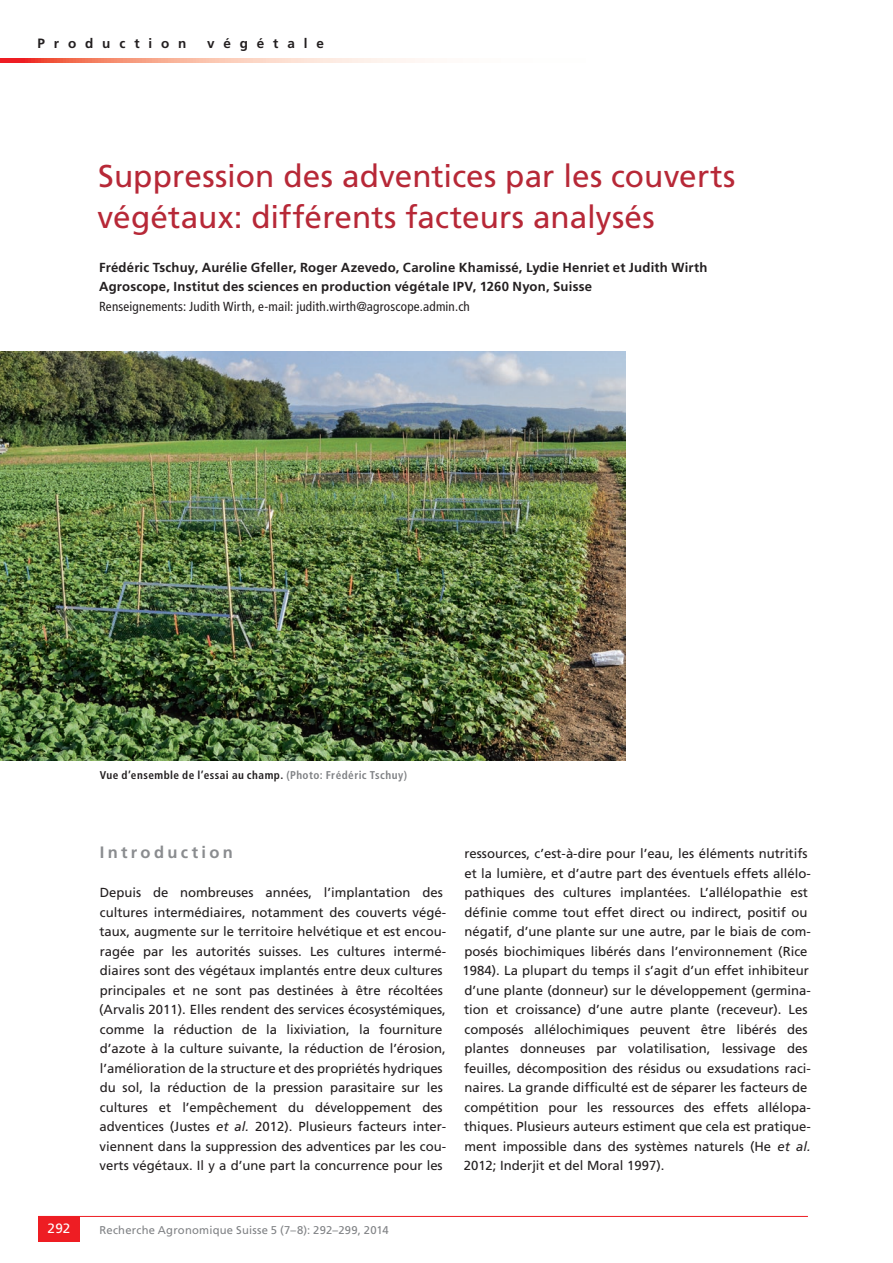
<style>
.page{position:relative;width:893px;height:1263px;background:#fff}
.page>*{position:absolute;margin:0;border:0;box-sizing:border-box;transform-origin:0 0}
.t1{font:31.5px/40.5px "Frutiger LT Std";letter-spacing:.005em;color:#b72837}
.t2{font:700 16.5px "Frutiger LT Std";letter-spacing:.2em;color:#8a8c8f}
.t3{font:700 13.5px "Frutiger LT Std";letter-spacing:.655em;color:#231f20}
.t4{font:13.5px "Frutiger LT Std";color:#fff}
.t5{font:13.2px/19.5px "Frutiger LT Std";color:#231f20}
.t6{font:700 13.2px/19.5px "Frutiger LT Std";letter-spacing:.015em;color:#231f20}
.t7{font:condensed 13.2px "Frutiger LT Std";letter-spacing:.015em;color:#231f20}
.t8{font:700 condensed 11.25px "Frutiger LT Std";letter-spacing:.04em;color:#231f20}
.t9{font:11.25px "Frutiger LT Std";letter-spacing:.02em;color:#808285}
.s1{color:#808285}
.s2{font-style:italic}
</style>
<div class="page">
<hr style="left:38px;top:1216px;width:770px;height:1px;background:#ee1d23">
<div style="left:38px;top:1216px;width:42px;height:26px;background:#ee1d23"></div>
<svg style="left:0;top:58px;width:425px;height:5px"></svg>
<img style="left:0;top:352px;width:625px;height:408px">
<p class="t3" style="left:38px;top:36px;width:150px">Production</p>
<p class="t3" style="left:207px;top:36px;width:118px">végétale</p>
<h1 class="t1" style="left:98px;top:156px;width:639px">Suppression des adventices par les couverts végétaux: différents facteurs analysés</h1>
<p class="t6" style="left:99px;top:258px;width:610px">Frédéric Tschuy, Aurélie Gfeller, Roger Azevedo, Caroline Khamissé, Lydie Henriet et Judith Wirth<br>Agroscope, Institut des sciences en production végétale IPV, 1260 Nyon, Suisse</p>
<p class="t7" style="left:99px;top:299px;width:372px">Renseignements: Judith Wirth, e-mail: judith.wirth@agroscope.admin.ch</p>
<p class="t8" style="left:100px;top:768px;width:309px">Vue d’ensemble de l’essai au champ. <span class="s1">(Photo: Frédéric Tschuy)</span></p>
<p class="t2" style="left:100px;top:843px;width:135px">Introduction</p>
<p class="t5" style="left:99px;top:883px;width:348px">Depuis de nombreuses années, l’implantation des cultures intermédiaires, notamment des couverts végé&shy;taux, augmente sur le territoire helvétique et est encou&shy;ragée par les autorités suisses. Les cultures intermé&shy;diaires sont des végétaux implantés entre deux cultures principales et ne sont pas destinées à être récoltées (Arvalis 2011). Elles rendent des services écosystémiques, comme la réduction de la lixiviation, la fourniture d’azote à la culture suivante, la réduction de l’érosion, l’amélioration de la structure et des propriétés hydriques du sol, la réduction de la pression parasitaire sur les cultures et l’empêchement du développement des adventices (Justes <span class="s2">et al.</span> 2012). Plusieurs facteurs inter&shy;viennent dans la suppression des adventices par les cou&shy;verts végétaux. Il y a d’une part la concurrence pour les</p>
<p class="t5" style="left:463px;top:844px;width:350px">ressources, c’est-à-dire pour l’eau, les éléments nutritifs et la lumière, et d’autre part des éventuels effets allélo&shy;pathiques des cultures implantées. L’allélopathie est définie comme tout effet direct ou indirect, positif ou négatif, d’une plante sur une autre, par le biais de com&shy;posés biochimiques libérés dans l’environnement (Rice 1984). La plupart du temps il s’agit d’un effet inhibiteur d’une plante (donneur) sur le développement (germina&shy;tion et croissance) d’une autre plante (receveur). Les composés allélochimiques peuvent être libérés des plantes donneuses par volatilisation, lessivage des feuilles, décomposition des résidus ou exsudations raci&shy;naires. La grande difficulté est de séparer les facteurs de compétition pour les ressources des effets allélopa&shy;thiques. Plusieurs auteurs estiment que cela est pratique&shy;ment impossible dans des systèmes naturels (He <span class="s2">et al.<br></span>2012; Inderjit et del Moral 1997).</p>
<p class="t4" style="left:48px;top:1221px;width:24px">292</p>
<p class="t9" style="left:99px;top:1223px;width:291px">Recherche Agronomique Suisse 5 (7–8): 292–299, 2014</p>
</div>
